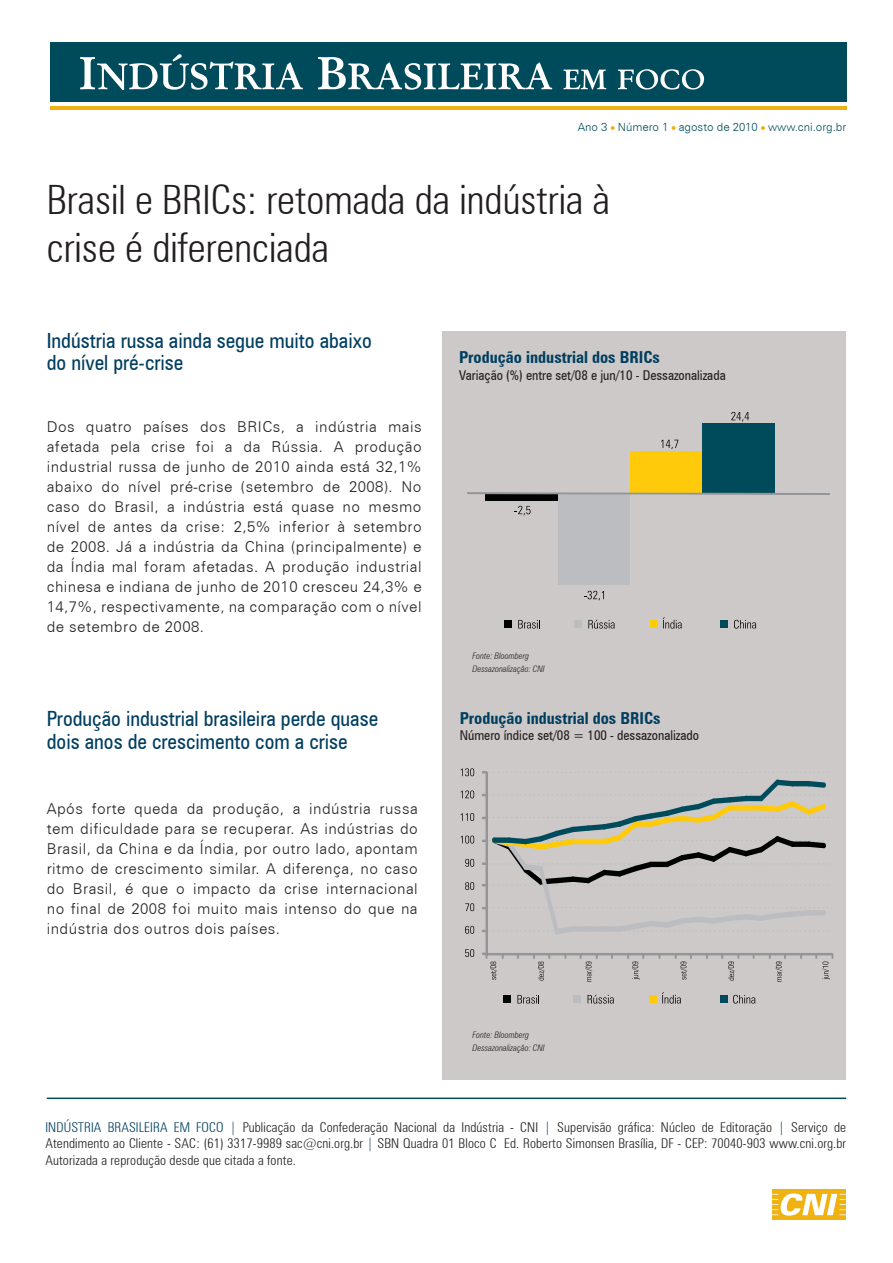
<style>
.page{position:relative;width:893px;height:1263px;background:#fff}
.page>*{position:absolute;margin:0;border:0;box-sizing:border-box;transform-origin:0 0}
.t1{font:300 condensed 40.5px/48.6px "Zurich BT";color:#231f20}
.frases{font:condensed 21px/22.5px "Zurich BT";color:#003e60}
.frases-2{font:700 condensed 16.5px "Zurich BT";color:#003e60}
.corpo_texto{font:300 15px/20px "Zurich BT";letter-spacing:.03em;color:#231f20;text-align:justify}
.t2{font:300 condensed 13.5px/16.5px "Zurich BT";letter-spacing:.01em;color:#231f20;text-align:justify}
.frases-3{font:condensed 13.5px "Zurich BT";color:#231f20}
.t3{font:300 11.4px "Zurich BT";color:#004b5b}
.frases-4{font:italic 300 condensed 9px "Zurich BT";color:#231f20}
.s1{color:#003e60}
</style>
<div class="page">
<div style="left:442px;top:332px;width:404px;height:748px;background:#cdc9c8"></div>
<svg style="left:611px;top:126px;width:4px;height:4px"></svg>
<svg style="left:672px;top:126px;width:3px;height:4px"></svg>
<svg style="left:761px;top:126px;width:4px;height:4px"></svg>
<div style="left:772px;top:1189px;width:74px;height:30px;background:#efb211"></div>
<svg style="left:772px;top:1193px;width:74px;height:22px"></svg>
<hr style="left:47px;top:1097px;width:799px;height:2px;background:#004b5b">
<div style="left:50px;top:43px;width:796px;height:59px;background:#004b5b"></div>
<svg style="left:80px;top:54px;width:223px;height:36px"></svg>
<svg style="left:318px;top:57px;width:234px;height:33px"></svg>
<svg style="left:563px;top:70px;width:43px;height:20px"></svg>
<svg style="left:618px;top:69px;width:86px;height:21px"></svg>
<hr style="left:50px;top:107px;width:796px;height:3px;background:#efb211">
<div style="left:486px;top:493px;width:72px;height:8px;background:#010202"></div>
<div style="left:558px;top:493px;width:72px;height:92px;background:#bcbdc0"></div>
<div style="left:630px;top:451px;width:72px;height:42px;background:#feca0a"></div>
<div style="left:702px;top:424px;width:73px;height:69px;background:#004b5b"></div>
<svg style="left:514px;top:506px;width:16px;height:9px"></svg>
<svg style="left:584px;top:591px;width:20px;height:9px"></svg>
<svg style="left:661px;top:440px;width:17px;height:9px"></svg>
<svg style="left:731px;top:412px;width:18px;height:9px"></svg>
<div style="left:504px;top:620px;width:8px;height:8px;background:#010202"></div>
<svg style="left:518px;top:620px;width:22px;height:9px"></svg>
<div style="left:574px;top:620px;width:7px;height:8px;background:#bcbdc0"></div>
<svg style="left:588px;top:620px;width:27px;height:9px"></svg>
<div style="left:650px;top:620px;width:8px;height:8px;background:#feca0a"></div>
<svg style="left:663px;top:617px;width:19px;height:12px"></svg>
<div style="left:721px;top:620px;width:7px;height:8px;background:#004b5b"></div>
<svg style="left:734px;top:620px;width:22px;height:9px"></svg>
<svg style="left:467px;top:492px;width:363px;height:3px"></svg>
<div style="left:486px;top:772px;width:1px;height:184px;border:1px solid #939598"></div>
<svg style="left:482px;top:771px;width:346px;height:2px"></svg>
<div style="left:486px;top:953px;width:347px;height:2px;border:1px solid #939598"></div>
<svg style="left:482px;top:779px;width:350px;height:156px"></svg>
<svg style="left:465px;top:949px;width:9px;height:8px"></svg>
<svg style="left:465px;top:926px;width:9px;height:8px"></svg>
<svg style="left:465px;top:903px;width:9px;height:8px"></svg>
<svg style="left:465px;top:882px;width:9px;height:8px"></svg>
<svg style="left:465px;top:859px;width:9px;height:8px"></svg>
<svg style="left:461px;top:836px;width:13px;height:7px"></svg>
<svg style="left:461px;top:813px;width:13px;height:8px"></svg>
<svg style="left:461px;top:790px;width:13px;height:8px"></svg>
<svg style="left:461px;top:768px;width:13px;height:8px"></svg>
<svg style="left:482px;top:953px;width:22px;height:27px"></svg>
<svg style="left:675px;top:954px;width:17px;height:26px"></svg>
<svg style="left:533px;top:954px;width:17px;height:26px"></svg>
<svg style="left:721px;top:954px;width:18px;height:26px"></svg>
<svg style="left:580px;top:954px;width:18px;height:28px"></svg>
<svg style="left:769px;top:954px;width:17px;height:28px"></svg>
<svg style="left:627px;top:954px;width:17px;height:25px"></svg>
<svg style="left:815px;top:954px;width:18px;height:26px"></svg>
<div style="left:503px;top:995px;width:8px;height:8px;background:#010202"></div>
<svg style="left:517px;top:995px;width:22px;height:8px"></svg>
<div style="left:573px;top:995px;width:8px;height:8px;background:#bcbdc0"></div>
<svg style="left:588px;top:995px;width:26px;height:8px"></svg>
<div style="left:650px;top:995px;width:7px;height:8px;background:#feca0a"></div>
<svg style="left:662px;top:993px;width:19px;height:10px"></svg>
<div style="left:720px;top:995px;width:7px;height:8px;background:#004b5b"></div>
<svg style="left:733px;top:995px;width:22px;height:8px"></svg>
<p class="t3" style="left:578px;top:120px;width:270px">Ano 3 Número 1 agosto de 2010 www.cni.org.br</p>
<p class="t1" style="left:47px;top:175px;width:565px">Brasil e BRICs: retomada da indústria à crise é diferenciada</p>
<p class="frases" style="left:47px;top:329px;width:327px">Indústria russa ainda segue muito abaixo do nível pré-crise</p>
<p class="corpo_texto" style="left:47px;top:417px;width:376px">Dos quatro países dos BRICs, a indústria mais afetada pela crise foi a da Rússia. A produção industrial russa de junho de 2010 ainda está 32,1% abaixo do nível pré-crise (setembro de 2008). No caso do Brasil, a indústria está quase no mesmo nível de antes da crise: 2,5% inferior à setembro de 2008. Já a indústria da China (principalmente) e da Índia mal foram afetadas. A produção industrial chinesa e indiana de junho de 2010 cresceu 24,3% e 14,7%, respectivamente, na comparação com o nível de setembro de 2008.</p>
<p class="frases" style="left:47px;top:707px;width:333px">Produção industrial brasileira perde quase dois anos de crescimento com a crise</p>
<p class="corpo_texto" style="left:47px;top:799px;width:373px">Após forte queda da produção, a indústria russa tem dificuldade para se recuperar. As indústrias do Brasil, da China e da Índia, por outro lado, apontam ritmo de crescimento similar. A diferença, no caso do Brasil, é que o impacto da crise internacional no final de 2008 foi muito mais intenso do que na indústria dos outros dois países.</p>
<p class="frases-2" style="left:459px;top:347px;width:202px">Produção industrial dos BRICs</p>
<p class="frases-3" style="left:459px;top:367px;width:268px">Variação (%) entre set/08 e jun/10 - Dessazonalizada</p>
<p class="frases-4" style="left:473px;top:650px;width:58px">Fonte: Bloomberg</p>
<p class="frases-4" style="left:473px;top:663px;width:74px">Dessazonalização: CNI</p>
<p class="frases-2" style="left:460px;top:708px;width:202px">Produção industrial dos BRICs</p>
<p class="frases-3" style="left:460px;top:727px;width:241px">Número índice set/08 = 100 - dessazonalizado</p>
<p class="frases-4" style="left:473px;top:1029px;width:58px">Fonte: Bloomberg</p>
<p class="frases-4" style="left:473px;top:1042px;width:74px">Dessazonalização: CNI</p>
<p class="t2" style="left:45px;top:1119px;width:802px"><span class="s1">INDÚSTRIA BRASILEIRA EM FOCO |</span> Publicação da Confederação Nacional da Indústria - CNI <span class="s1">|</span> Supervisão gráfica: Núcleo de Editoração <span class="s1">|</span> Serviço de Atendimento ao Cliente - SAC: (61) 3317-9989 sac@cni.org.br <span class="s1">|</span> SBN Quadra 01 Bloco C Ed. Roberto Simonsen Brasília, DF - CEP: 70040-903 www.cni.org.br Autorizada a reprodução desde que citada a fonte.</p>
</div>
